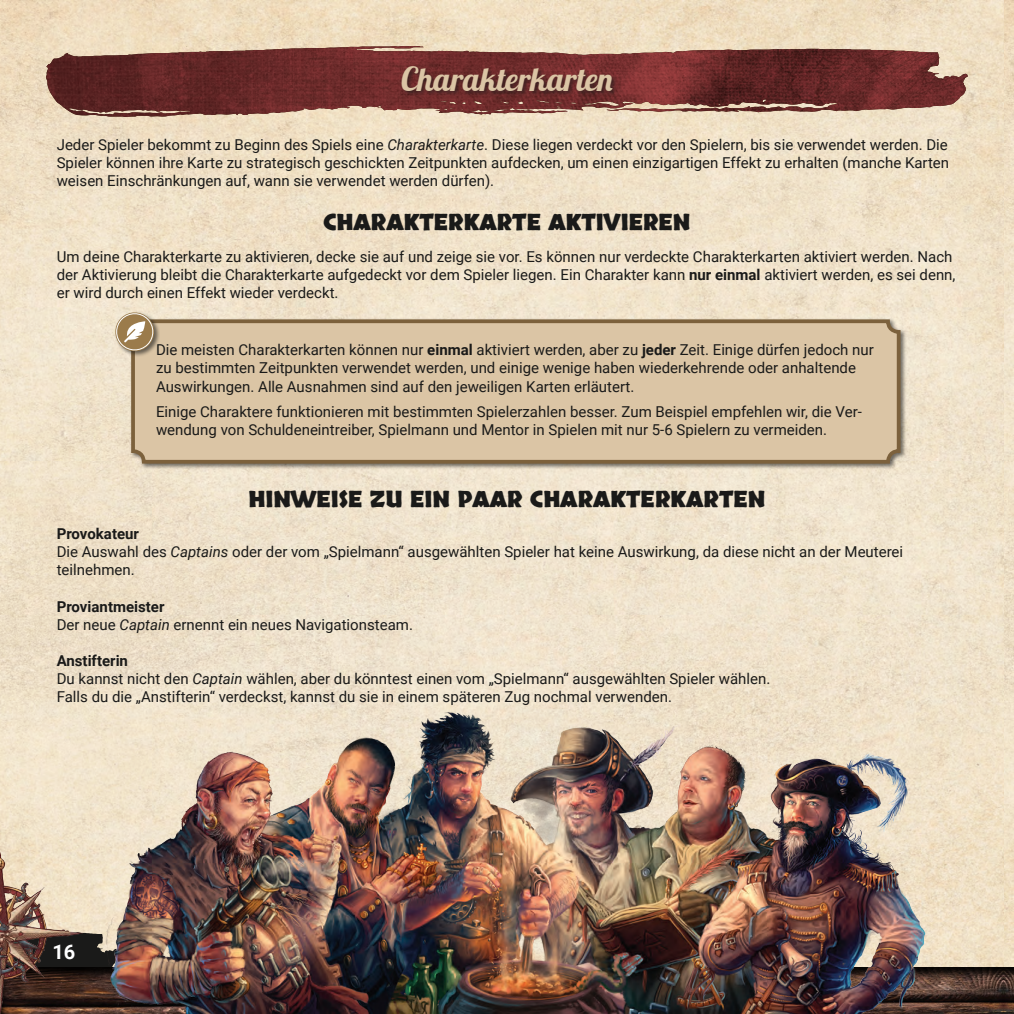
<style>
.page{position:relative;width:1014px;height:1014px;background:#fff}
.page>*{position:absolute;margin:0;border:0;box-sizing:border-box;transform-origin:0 0}
.t1{font:32.5px "Lobster";color:#dbc5a5}
.t2{font:700 22.5px "Skranji";color:#1a1a19}
.t3{font:700 20px "Roboto";color:#fff}
.t4{font:15px/18px "Roboto";color:#1a1a19}
.s1{font-style:italic}
.s2{font-weight:700}
</style>
<div class="page">
<img style="left:0;top:0;width:1013px;height:709px">
<svg style="left:46px;top:46px;width:921px;height:71px;background:#854f49"></svg>
<img style="left:46px;top:46px;width:353px;height:28px">
<div style="left:401px;top:65px;width:217px;height:32px;background:#1a1a19;opacity:.6"></div>
<img style="left:0;top:709px;width:1013px;height:304px">
<div style="left:130px;top:318px;width:776px;height:151px;background:#1a1a19;opacity:.6"></div>
<div style="left:133px;top:321px;width:765px;height:140px;background:#dbc5a5;border-radius:11px"></div>
<div style="left:131px;top:319px;width:769px;height:144px;border:4px solid #7c613c;border-radius:11px"></div>
<div style="left:114px;top:311px;width:46px;height:46px;background:#1a1a19;opacity:.6"></div>
<svg style="left:113px;top:310px;width:43px;height:43px;background:#beab8d"></svg>
<h1 class="t1" style="left:401px;top:58px;width:214px">Charakterkarten</h1>
<p class="t4" style="left:57px;top:135px;width:893px;text-align:justify">Jeder Spieler bekommt zu Beginn des Spiels eine <span class="s1">Charakterkarte</span>. Diese liegen verdeckt vor den Spielern, bis sie verwendet werden. Die Spieler können ihre Karte zu strategisch geschickten Zeitpunkten aufdecken, um einen einzigartigen Effekt zu erhalten (manche Karten weisen Einschränkungen auf, wann sie verwendet werden dürfen).</p>
<h2 class="t2" style="left:323px;top:208px;width:368px">CHARAKTERKARTE AKTIVIEREN</h2>
<p class="t4" style="left:57px;top:247px;width:900px">Um deine Charakterkarte zu aktivieren, decke sie auf und zeige sie vor. Es können nur verdeckte Charakterkarten aktiviert werden. Nach der Aktivierung bleibt die Charakterkarte aufgedeckt vor dem Spieler liegen. Ein Charakter kann <span class="s2">nur einmal</span> aktiviert werden, es sei denn, er wird durch einen Effekt wieder verdeckt.</p>
<p class="t4" style="left:156px;top:340px;width:719px">Die meisten Charakterkarten können nur <span class="s2">einmal</span> aktiviert werden, aber zu <span class="s2">jeder</span> Zeit. Einige dürfen jedoch nur zu bestimmten Zeitpunkten verwendet werden, und einige wenige haben wiederkehrende oder anhaltende<br>Auswirkungen. Alle Ausnahmen sind auf den jeweiligen Karten erläutert.</p>
<p class="t4" style="left:156px;top:401px;width:707px">Einige Charaktere funktionieren mit bestimmten Spielerzahlen besser. Zum Beispiel empfehlen wir, die Ver&shy;wendung von Schuldeneintreiber, Spielmann und Mentor in Spielen mit nur 5-6 Spielern zu vermeiden.</p>
<h2 class="t2" style="left:248px;top:485px;width:518px">HINWEISE ZU EIN PAAR CHARAKTERKARTEN</h2>
<p class="t4" style="left:57px;top:524px;width:848px"><span class="s2">Provokateur<br></span>Die Auswahl des <span class="s1">Captains</span> oder der vom „Spielmann“ ausgewählten Spieler hat keine Auswirkung, da diese nicht an der Meuterei teilnehmen.</p>
<p class="t4" style="left:57px;top:596px;width:358px"><span class="s2">Proviantmeister<br></span>Der neue <span class="s1">Captain</span> ernennt ein neues Navigationsteam.</p>
<p class="t4" style="left:57px;top:650px;width:715px"><span class="s2">Anstifterin<br></span>Du kannst nicht den <span class="s1">Captain</span> wählen, aber du könntest einen vom „Spielmann“ ausgewählten Spieler wählen.<br>Falls du die „Anstifterin“ verdeckst, kannst du sie in einem späteren Zug nochmal verwenden.</p>
<h3 class="t3" style="left:52px;top:937px;width:24px">16</h3>
</div>
